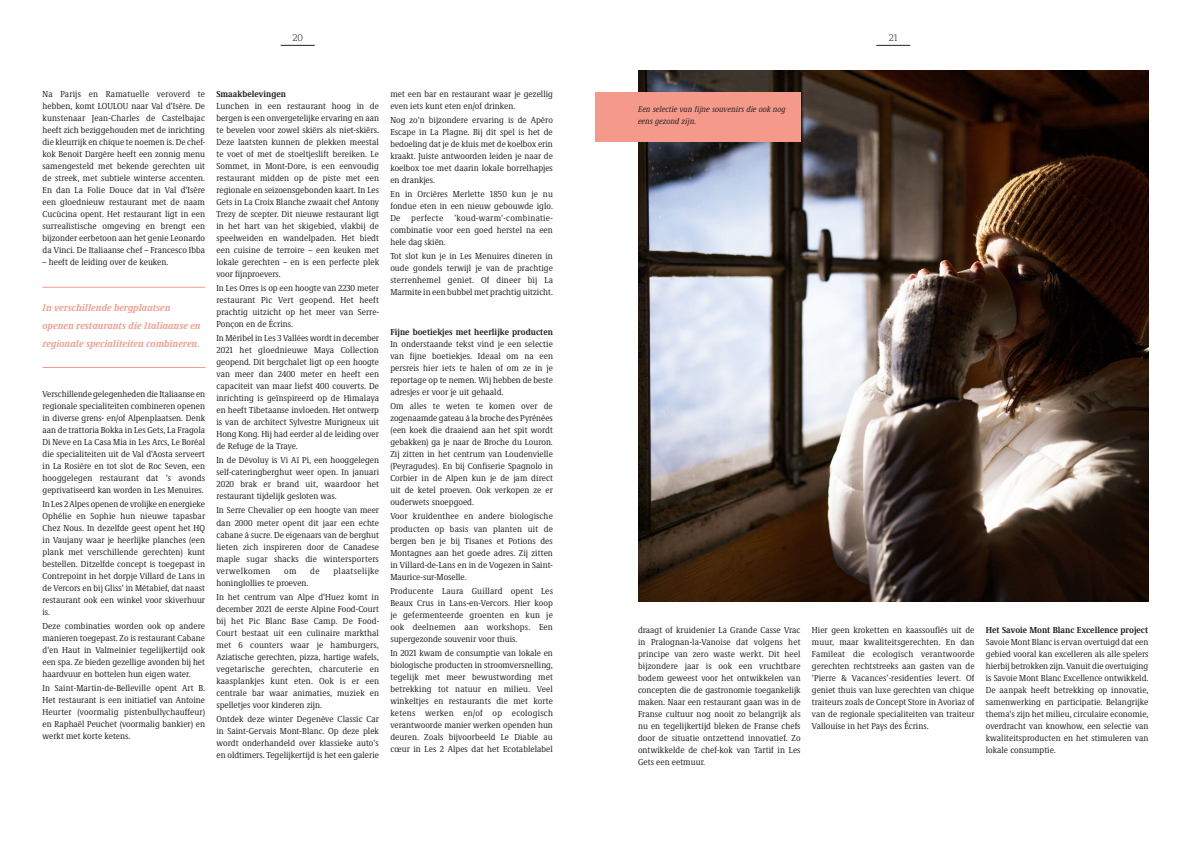
<style>
.page{position:relative;width:1191px;height:842px;background:#fff}
.page>*{position:absolute;margin:0;border:0;box-sizing:border-box;transform-origin:0 0}
.Teaser{font:italic 700 condensed 10px/18px "Demos Next Pro";color:#f59a8b}
.t1{font:300 10px "Demos Next Pro";color:#231f20}
.Body_Text{font:condensed 9px/12px "Demos Next Pro";color:#231f20;text-align:justify}
.Body_Text-2{font:700 condensed 9px "Demos Next Pro";color:#231f20}
.Body_Text-3{font:condensed 9px "Demos Next Pro";letter-spacing:.035em;color:#231f20}
.t2{font:italic condensed 8.5px/12px "Demos Next Pro";color:#231f20}
.s1{font-weight:700}
</style>
<div class="page">
<hr style="left:876px;top:45px;width:34px;height:1px;background:#231f20">
<hr style="left:281px;top:45px;width:34px;height:1px;background:#231f20">
<hr style="left:43px;top:367px;width:162px;height:1px;background:#f59a8b">
<hr style="left:43px;top:287px;width:162px;height:1px;background:#f59a8b">
<img style="left:638px;top:71px;width:510px;height:530px">
<div style="left:595px;top:92px;width:205px;height:50px;background:#f59a8b"></div>
<p class="t1" style="left:292px;top:32px;width:12px">20</p>
<p class="t1" style="left:889px;top:32px;width:10px">21</p>
<p class="Body_Text" style="left:43px;top:88px;width:164px">Na Parijs en Ramatuelle veroverd te hebben, komt LOULOU naar Val d‘Isère. De kunstenaar Jean-Charles de Castelbajac heeft zich beziggehouden met de inrichting die kleurrijk en chique te noemen is. De chef&shy;kok Benoit Dargère heeft een zonnig menu samengesteld met bekende gerechten uit de streek, met subtiele winterse accenten.<br>En dan La Folie Douce dat in Val d‘Isère een gloednieuw restaurant met de naam Cucùcina opent. Het restaurant ligt in een surrealistische omgeving en brengt een bijzonder eerbetoon aan het genie Leonardo da Vinci. De Italiaanse chef – Francesco Ibba</p>
<p class="Body_Text" style="left:43px;top:256px;width:127px">– heeft de leiding over de keuken.</p>
<p class="Teaser" style="left:43px;top:298px;width:160px">In verschillende bergplaatsen openen restaurants die Italiaanse en regionale specialiteiten combineren.</p>
<p class="Body_Text" style="left:43px;top:387px;width:164px">Verschillende gelegenheden die Italiaanse en regionale specialiteiten combineren openen in diverse grens- en/of Alpenplaatsen. Denk aan de trattoria Bokka in Les Gets, La Fragola Di Neve en La Casa Mia in Les Arcs, Le Boréal die specialiteiten uit de Val d‘Aosta serveert in La Rosière en tot slot de Roc Seven, een hooggelegen restaurant dat ’s avonds geprivatiseerd kan worden in Les Menuires.</p>
<p class="Body_Text" style="left:43px;top:497px;width:164px">In Les 2 Alpes openen de vrolijke en energieke Ophélie en Sophie hun nieuwe tapasbar Chez Nous. In dezelfde geest opent het HQ in Vaujany waar je heerlijke planches (een plank met verschillende gerechten) kunt bestellen. Ditzelfde concept is toegepast in Contrepoint in het dorpje Villard de Lans in de Vercors en bij Gliss‘ in Métabief, dat naast restaurant ook een winkel voor skiverhuur is.</p>
<p class="Body_Text" style="left:43px;top:619px;width:164px">Deze combinaties worden ook op andere manieren toegepast. Zo is restaurant Cabane d‘en Haut in Valmeinier tegelijkertijd ook een spa. Ze bieden gezellige avonden bij het haardvuur en bottelen hun eigen water.</p>
<p class="Body_Text" style="left:43px;top:681px;width:164px">In Saint-Martin-de-Belleville opent Art B.<br>Het restaurant is een initiatief van Antoine Heurter (voormalig pistenbullychauffeur) en Raphaël Peuchet (voormalig bankier) en werkt met korte ketens.</p>
<p class="Body_Text-2" style="left:216px;top:88px;width:71px">Smaakbelevingen</p>
<p class="Body_Text" style="left:216px;top:100px;width:164px">Lunchen in een restaurant hoog in de bergen is een onvergetelijke ervaring en aan te bevelen voor zowel skiërs als niet-skiërs.<br>Deze laatsten kunnen de plekken meestal te voet of met de stoeltjeslift bereiken. Le Sommet, in Mont-Dore, is een eenvoudig restaurant midden op de piste met een regionale en seizoensgebonden kaart. In Les Gets in La Croix Blanche zwaait chef Antony Trezy de scepter. Dit nieuwe restaurant ligt in het hart van het skigebied, vlakbij de speelweiden en wandelpaden. Het biedt een cuisine de terroire – een keuken met lokale gerechten – en is een perfecte plek voor fijnproevers.</p>
<p class="Body_Text" style="left:216px;top:282px;width:164px">In Les Orres is op een hoogte van 2230 meter restaurant Pic Vert geopend. Het heeft prachtig uitzicht op het meer van Serre-Ponçon en de Écrins.</p>
<p class="Body_Text" style="left:216px;top:332px;width:164px">In Méribel in Les 3 Vallées wordt in december 2021 het gloednieuwe Maya Collection geopend. Dit bergchalet ligt op een hoogte van meer dan 2400 meter en heeft een capaciteit van maar liefst 400 couverts. De inrichting is geïnspireerd op de Himalaya en heeft Tibetaanse invloeden. Het ontwerp is van de architect Sylvestre Murigneux uit Hong Kong. Hij had eerder al de leiding over de Refuge de la Traye.</p>
<p class="Body_Text" style="left:216px;top:454px;width:164px">In de Dévoluy is Vi Aï Pi, een hooggelegen self-cateringberghut weer open. In januari 2020 brak er brand uit, waardoor het restaurant tijdelijk gesloten was.</p>
<p class="Body_Text" style="left:216px;top:504px;width:164px">In Serre Chevalier op een hoogte van meer dan 2000 meter opent dit jaar een echte cabane à sucre. De eigenaars van de berghut lieten zich inspireren door de Canadese maple sugar shacks die wintersporters verwelkomen</p>
<p class="Body_Text" style="left:284px;top:564px;width:14px">om</p>
<p class="Body_Text" style="left:310px;top:564px;width:11px">de</p>
<p class="Body_Text-3" style="left:333px;top:564px;width:47px">plaatselijke</p>
<p class="Body_Text" style="left:216px;top:576px;width:94px">honinglollies te proeven.</p>
<p class="Body_Text" style="left:216px;top:590px;width:164px">In het centrum van Alpe d‘Huez komt in december 2021 de eerste Alpine Food-Court bij het Pic Blanc Base Camp. De Food-Court bestaat uit een culinaire markthal met 6 counters waar je hamburgers, Aziatische gerechten, pizza, hartige wafels, vegetarische gerechten, charcuterie en kaasplankjes kunt eten. Ook is er een centrale bar waar animaties, muziek en spelletjes voor kinderen zijn.</p>
<p class="Body_Text" style="left:216px;top:712px;width:164px">Ontdek deze winter Degenève Classic Car in Saint-Gervais Mont-Blanc. Op deze plek wordt onderhandeld over klassieke auto‘s en oldtimers. Tegelijkertijd is het een galerie</p>
<p class="Body_Text" style="left:390px;top:88px;width:164px">met een bar en restaurant waar je gezellig even iets kunt eten en/of drinken.</p>
<p class="Body_Text" style="left:390px;top:114px;width:164px">Nog zo‘n bijzondere ervaring is de Apéro Escape in La Plagne. Bij dit spel is het de bedoeling dat je de kluis met de koelbox erin kraakt. Juiste antwoorden leiden je naar de koelbox toe met daarin lokale borrelhapjes en drankjes.</p>
<p class="Body_Text" style="left:390px;top:188px;width:164px">En in Orcières Merlette 1850 kun je nu fondue eten in een nieuw gebouwde iglo.<br>De perfecte ’koud-warm‘-combinatie&shy;combinatie voor een goed herstel na een hele dag skiën.</p>
<p class="Body_Text" style="left:390px;top:250px;width:164px">Tot slot kun je in Les Menuires dineren in oude gondels terwijl je van de prachtige sterrenhemel geniet. Of dineer bij La Marmite in een bubbel met prachtig uitzicht.</p>
<p class="Body_Text" style="left:390px;top:326px;width:164px"><span class="s1">Fijne boetiekjes met heerlijke producten </span>In onderstaande tekst vind je een selectie van fijne boetiekjes. Ideaal om na een persreis hier iets te halen of om ze in je reportage op te nemen. Wij hebben de beste adresjes er voor je uit gehaald.</p>
<p class="Body_Text" style="left:390px;top:400px;width:164px">Om alles te weten te komen over de zogenaamde gateau à la broche des Pyrénées (een koek die draaiend aan het spit wordt gebakken) ga je naar de Broche du Louron.<br>Zij zitten in het centrum van Loudenvielle (Peyragudes). En bij Confiserie Spagnolo in Corbier in de Alpen kun je de jam direct uit de ketel proeven. Ook verkopen ze er ouderwets snoepgoed.</p>
<p class="Body_Text" style="left:390px;top:510px;width:164px">Voor kruidenthee en andere biologische producten op basis van planten uit de bergen ben je bij Tisanes et Potions des Montagnes aan het goede adres. Zij zitten in Villard-de-Lans en in de Vogezen in Saint-Maurice-sur-Moselle.</p>
<p class="Body_Text" style="left:390px;top:584px;width:164px">Producente Laura Guillard opent Les Beaux Crus in Lans-en-Vercors. Hier koop je gefermenteerde groenten en kun je ook deelnemen aan workshops. Een supergezonde souvenir voor thuis.</p>
<p class="Body_Text" style="left:390px;top:646px;width:164px">In 2021 kwam de consumptie van lokale en biologische producten in stroomversnelling, tegelijk met meer bewustwording met betrekking tot natuur en milieu. Veel winkeltjes en restaurants die met korte ketens werken en/of op ecologisch verantwoorde manier werken openden hun deuren. Zoals bijvoorbeeld Le Diable au cœur in Les 2 Alpes dat het Ecotablelabel</p>
<p class="t2" style="left:638px;top:103px;width:149px">Een selectie van fijne souvenirs die ook nog eens gezond zijn.</p>
<p class="Body_Text" style="left:638px;top:624px;width:164px">draagt of kruidenier La Grande Casse Vrac in Pralognan-la-Vanoise dat volgens het principe van zero waste werkt. Dit heel bijzondere jaar is ook een vruchtbare bodem geweest voor het ontwikkelen van concepten die de gastronomie toegankelijk maken. Naar een restaurant gaan was in de Franse cultuur nog nooit zo belangrijk als nu en tegelijkertijd bleken de Franse chefs door de situatie ontzettend innovatief. Zo ontwikkelde de chef-kok van Tartif in Les Gets een eetmuur.</p>
<p class="Body_Text" style="left:812px;top:624px;width:164px">Hier geen kroketten en kaassouflés uit de muur, maar kwaliteitsgerechten. En dan Famileat die ecologisch verantwoorde gerechten rechtstreeks aan gasten van de ‘Pierre &amp; Vacances’-residenties levert. Of geniet thuis van luxe gerechten van chique traiteurs zoals de Concept Store in Avoriaz of van de regionale specialiteiten van traiteur Vallouise in het Pays des Écrins.</p>
<p class="Body_Text-2" style="left:986px;top:624px;width:164px">Het Savoie Mont Blanc Excellence project</p>
<p class="Body_Text" style="left:986px;top:636px;width:164px">Savoie Mont Blanc is ervan overtuigd dat een gebied vooral kan excelleren als alle spelers hierbij betrokken zijn. Vanuit die overtuiging is Savoie Mont Blanc Excellence ontwikkeld.<br>De aanpak heeft betrekking op innovatie, samenwerking en participatie. Belangrijke thema‘s zijn het milieu, circulaire economie, overdracht van knowhow, een selectie van kwaliteitsproducten en het stimuleren van lokale consumptie.</p>
</div>
